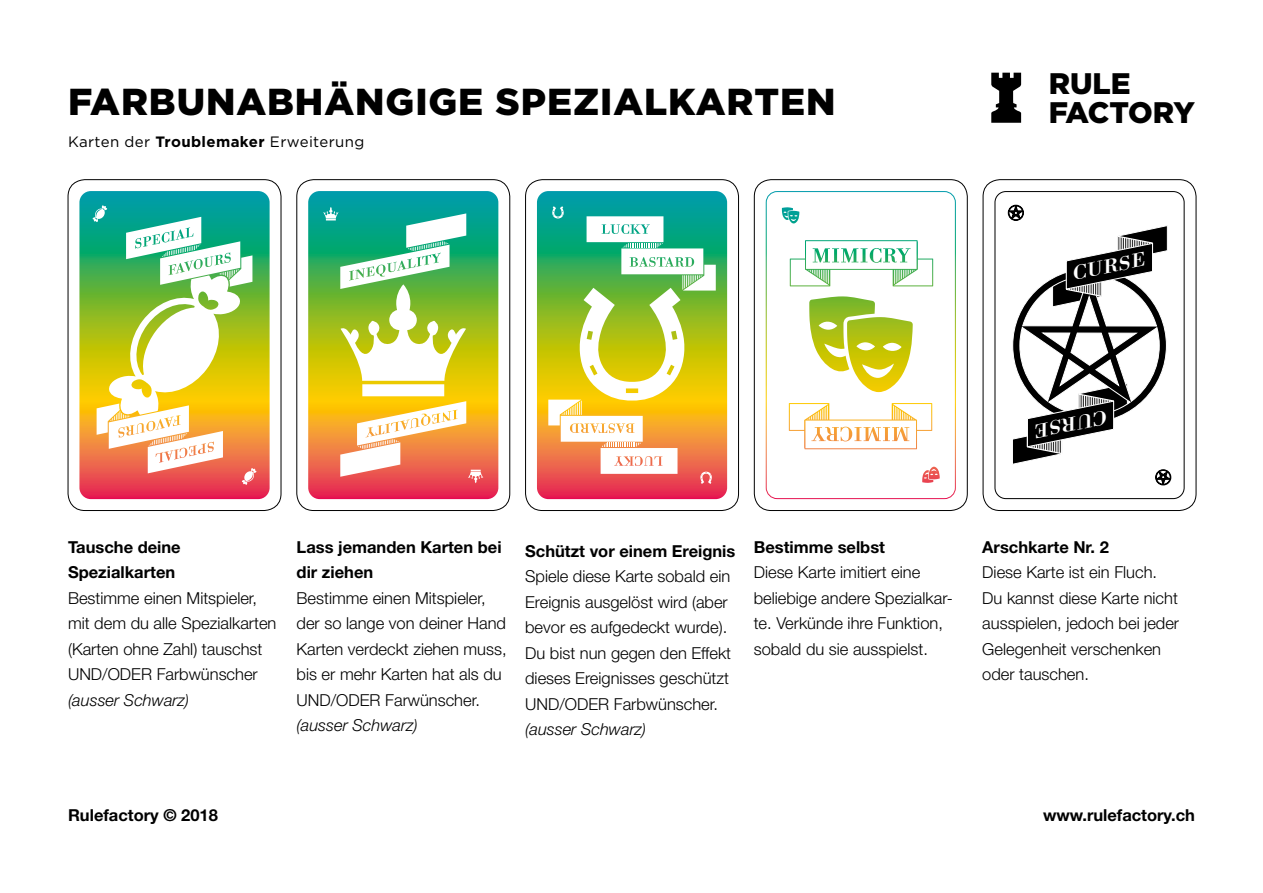
<style>
.page{position:relative;width:1263px;height:893px;background:#fff}
.page>*{position:absolute;margin:0;border:0;box-sizing:border-box;transform-origin:0 0}
.t1{font:900 37.5px "Gotham";letter-spacing:.025em;color:#000}
.t2{font:italic 30.9px "Bodoni BE Regular SC";color:#fff;scale:1.05 1}
.t3{font:900 29.7px "Gotham";letter-spacing:-.03em;color:#000}
.t4{font:900 29.7px "Gotham";color:#000}
.t5{font:300 16.5px/25.5px "Helvetica Neue";color:#000}
.t6{font:700 16.5px/25.5px "Helvetica Neue LT Std";color:#000}
.t7{font:italic 300 16.5px "Helvetica Neue LT Std";color:#000}
.t8{font:15px "Gotham";letter-spacing:.025em;color:#000}
.s1{font-weight:700}
</style>
<div class="page">
<svg style="left:991px;top:73px;width:30px;height:50px"></svg>
<svg style="left:79px;top:191px;width:191px;height:308px;background:#8d8f58"></svg>
<svg style="left:93px;top:205px;width:163px;height:280px"></svg>
<div style="left:68px;top:179px;width:213px;height:332px;border:1px solid #000;border-radius:17px"></div>
<svg style="left:308px;top:191px;width:190px;height:308px;background:#8b8d54"></svg>
<svg style="left:323px;top:207px;width:160px;height:276px"></svg>
<div style="left:297px;top:179px;width:213px;height:332px;border:1px solid #000;border-radius:17px"></div>
<svg style="left:537px;top:191px;width:190px;height:308px;background:#888859"></svg>
<svg style="left:548px;top:206px;width:168px;height:278px"></svg>
<div style="left:525px;top:179px;width:214px;height:332px;border:1px solid #000;border-radius:17px"></div>
<svg style="left:765px;top:191px;width:191px;height:309px"></svg>
<svg style="left:809px;top:296px;width:104px;height:96px"></svg>
<svg style="left:790px;top:240px;width:143px;height:46px"></svg>
<svg style="left:789px;top:403px;width:143px;height:46px"></svg>
<div style="left:754px;top:179px;width:213px;height:332px;border:1px solid #000;border-radius:17px"></div>
<svg style="left:994px;top:191px;width:191px;height:309px"></svg>
<svg style="left:1008px;top:205px;width:163px;height:280px"></svg>
<div style="left:983px;top:179px;width:213px;height:332px;border:1px solid #000;border-radius:17px"></div>
<h1 class="t1" style="left:68px;top:76px;width:769px">FARBUNABHÄNGIGE SPEZIALKARTEN</h1>
<p class="t8" style="left:68px;top:132px;width:298px">Karten der <span class="s1">Troublemaker</span> Erweiterung</p>
<h3 class="t4" style="left:1049px;top:63px;width:83px">RULE</h3>
<h3 class="t3" style="left:1049px;top:92px;width:148px">FACTORY</h3>
<h2 class="t2" style="left:1067px;top:252px;width:72px;rotate:-11deg">curse</h2>
<h2 class="t2" style="left:1112px;top:438px;width:72px;rotate:169deg">curse</h2>
<p class="t6" style="left:68px;top:534px;width:114px">Tausche deine<br>Spezialkarten</p>
<p class="t5" style="left:68px;top:584px;width:210px">Bestimme einen Mitspieler, mit dem du alle Spezialkarten (Karten ohne Zahl) tauschst<br>UND/ODER Farbwünscher</p>
<p class="t7" style="left:68px;top:690px;width:123px">(ausser Schwarz)</p>
<p class="t6" style="left:297px;top:534px;width:207px">Lass jemanden Karten bei dir ziehen</p>
<p class="t5" style="left:297px;top:584px;width:211px">Bestimme einen Mitspieler, der so lange von deiner Hand<br>Karten verdeckt ziehen muss, bis er mehr Karten hat als du<br>UND/ODER Farwünscher.</p>
<p class="t7" style="left:297px;top:715px;width:123px">(ausser Schwarz)</p>
<p class="t6" style="left:525px;top:538px;width:212px">Schützt vor einem Ereignis</p>
<p class="t5" style="left:525px;top:563px;width:207px">Spiele diese Karte sobald ein<br>Ereignis ausgelöst wird (aber bevor es aufgedeckt wurde).<br>Du bist nun gegen den Effekt dieses Ereignisses geschützt<br>UND/ODER Farbwünscher.</p>
<p class="t7" style="left:525px;top:720px;width:123px">(ausser Schwarz)</p>
<p class="t6" style="left:754px;top:534px;width:133px">Bestimme selbst</p>
<p class="t5" style="left:754px;top:559px;width:201px">Diese Karte imitiert eine beliebige andere Spezialkar&shy;te. Verkünde ihre Funktion, sobald du sie ausspielst.</p>
<p class="t6" style="left:982px;top:534px;width:128px">Arschkarte Nr. 2</p>
<p class="t5" style="left:982px;top:559px;width:198px">Diese Karte ist ein Fluch.<br>Du kannst diese Karte nicht ausspielen, jedoch bei jeder<br>Gelegenheit verschenken oder tauschen.</p>
<p class="t6" style="left:68px;top:802px;width:151px">Rulefactory © 2018</p>
<p class="t6" style="left:1043px;top:802px;width:153px">www.rulefactory.ch</p>
</div>
